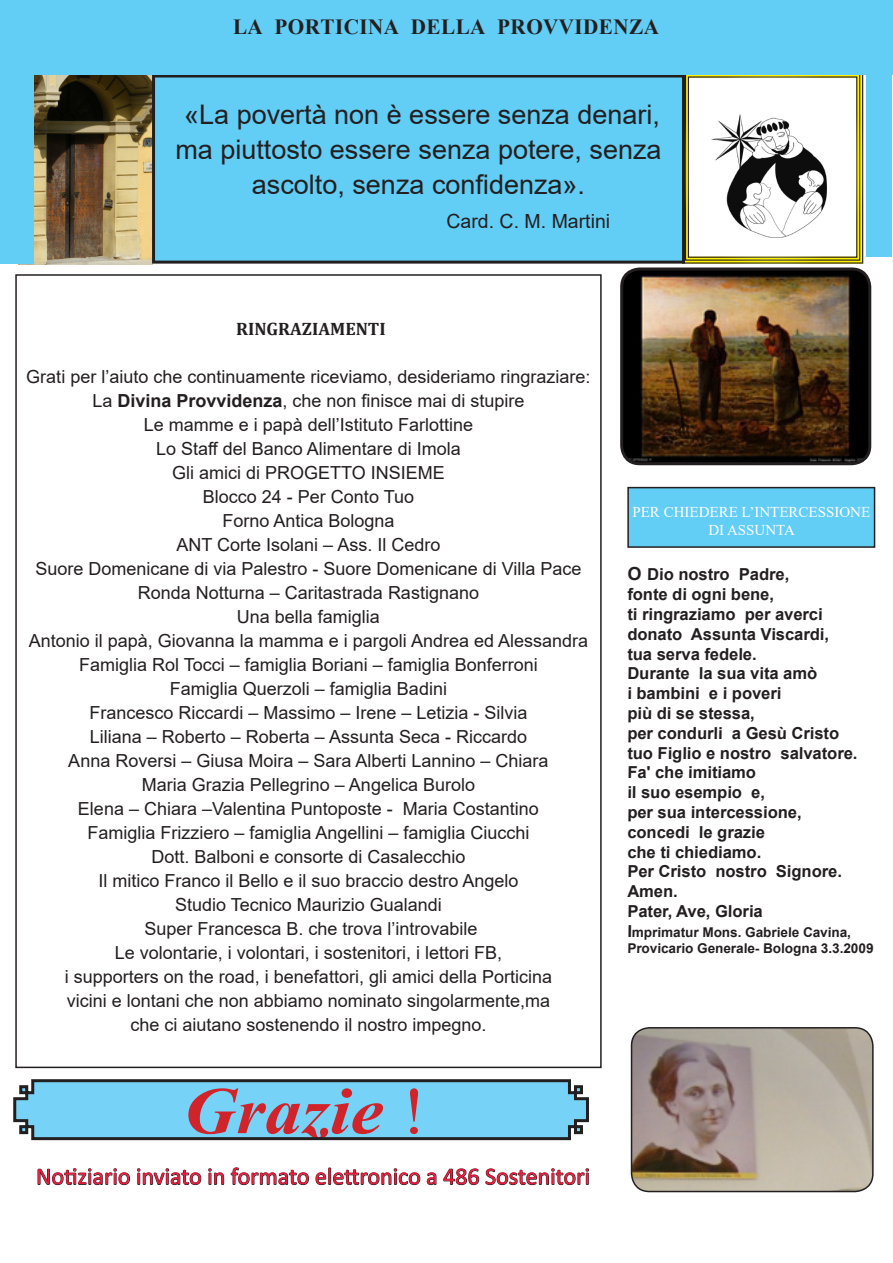
<style>
.page{position:relative;width:893px;height:1263px;background:#fff}
.page>*{position:absolute;margin:0;border:0;box-sizing:border-box;transform-origin:0 0}
.t1{font:italic 700 66.15px "Times New Roman";color:#d1232a;scale:1.11 1}
.Normale{font:27px/34.5px "Arial";color:#231f20;text-align:center}
.Normale-2{font:24px "Calibri";color:#ec1638}
.t2{font:700 21.6px "Times New Roman";letter-spacing:.02em;color:#231f20}
.Normale-3{font:19.5px "Arial";color:#231f20}
.Normale-4{font:18px "Arial";color:#231f20}
.t3{font:700 18px "Cambria";color:#231f20}
.t4{font:700 16.5px/19.8px "Arial";color:#231f20}
.t5{font:15px "Times New Roman";color:#fff}
.t6{font:700 13.5px/16.2px "Arial";color:#231f20}
.s1{font-weight:700}
.s2{font-weight:400;font-style:normal}
.s3{font-size:18px}
.s4{font-size:16.5px}
</style>
<div class="page">
<div style="left:628px;top:488px;width:246px;height:59px;background:#62cdf5"></div>
<div style="left:627px;top:487px;width:248px;height:61px;border:2px solid #231f20"></div>
<img style="left:631px;top:1028px;width:242px;height:163px">
<div style="left:631px;top:1027px;width:243px;height:165px;border:2px solid #231f20;border-radius:18px"></div>
<img style="left:624px;top:271px;width:246px;height:193px">
<div style="left:620px;top:267px;width:251px;height:198px;border:3px solid #231f20;border-radius:18px"></div>
<svg style="left:685px;top:75px;width:179px;height:189px"></svg>
<div style="left:688px;top:76px;width:169px;height:182px;border:1px solid #fff"></div>
<img style="left:34px;top:75px;width:118px;height:189px">
<div style="left:154px;top:76px;width:529px;height:186px;background:#62cdf5"></div>
<div style="left:152px;top:75px;width:533px;height:189px;border:3px solid #231f20"></div>
<div style="left:0;top:0;width:892px;height:75px;background:#62cdf5"></div>
<div style="left:866px;top:65px;width:26px;height:192px;background:#62cdf5"></div>
<div style="left:0;top:44px;width:34px;height:220px;background:#62cdf5"></div>
<svg style="left:13px;top:1079px;width:576px;height:62px;background:#73c0df"></svg>
<svg style="left:37px;top:1168px;width:93px;height:17px"></svg>
<svg style="left:137px;top:1168px;width:65px;height:18px"></svg>
<svg style="left:208px;top:1168px;width:16px;height:17px"></svg>
<svg style="left:230px;top:1167px;width:79px;height:18px"></svg>
<svg style="left:315px;top:1167px;width:122px;height:18px"></svg>
<svg style="left:443px;top:1168px;width:146px;height:17px"></svg>
<p class="t2" style="left:233px;top:12px;width:427px">LA PORTICINA DELLA PROVVIDENZA</p>
<p class="Normale" style="left:175px;top:98px;width:488px">«La povertà non è essere senza denari, ma piuttosto essere senza potere, senza ascolto, senza confidenza».</p>
<p class="Normale-3" style="left:447px;top:208px;width:165px">Card. C. M. Martini</p>
<p class="t3" style="left:236px;top:316px;width:151px">RINGRAZIAMENTI</p>
<p class="Normale-4" style="left:26px;top:365px;width:566px">Grati per l’aiuto che continuamente riceviamo, desideriamo ringraziare:</p>
<p class="Normale-4" style="left:92px;top:389px;width:434px">La <span class="s1">Divina Provvidenza</span>, che non finisce mai di stupire</p>
<p class="Normale-4" style="left:144px;top:413px;width:331px">Le mamme e i papà dell’Istituto Farlottine</p>
<p class="Normale-4" style="left:156px;top:437px;width:306px">Lo Staff del Banco Alimentare di Imola</p>
<p class="Normale-4" style="left:172px;top:461px;width:274px">Gli amici di PROGETTO INSIEME</p>
<p class="Normale-4" style="left:203px;top:485px;width:213px">Blocco 24 - Per Conto Tuo</p>
<p class="Normale-4" style="left:222px;top:509px;width:174px">Forno Antica Bologna</p>
<p class="Normale-4" style="left:177px;top:533px;width:265px">ANT Corte Isolani – Ass. Il Cedro</p>
<p class="Normale-4" style="left:35px;top:557px;width:547px">Suore Domenicane di via Palestro - Suore Domenicane di Villa Pace</p>
<p class="Normale-4" style="left:138px;top:581px;width:343px">Ronda Notturna – Caritastrada Rastignano</p>
<p class="Normale-4" style="left:237px;top:605px;width:145px">Una bella famiglia</p>
<p class="Normale-4" style="left:29px;top:629px;width:561px">Antonio il papà, Giovanna la mamma e i pargoli Andrea ed Alessandra</p>
<p class="Normale-4" style="left:79px;top:653px;width:460px">Famiglia Rol Tocci – famiglia Boriani – famiglia Bonferroni</p>
<p class="Normale-4" style="left:170px;top:677px;width:279px">Famiglia Querzoli – famiglia Badini</p>
<p class="Normale-4" style="left:89px;top:701px;width:440px">Francesco Riccardi – Massimo – Irene – Letizia - Silvia</p>
<p class="Normale-4" style="left:90px;top:725px;width:439px">Liliana – Roberto – Roberta – Assunta Seca - Riccardo</p>
<p class="Normale-4" style="left:68px;top:749px;width:482px">Anna Roversi – Giusa Moira – Sara Alberti Lannino – Chiara</p>
<p class="Normale-4" style="left:142px;top:773px;width:335px">Maria Grazia Pellegrino – Angelica Burolo</p>
<p class="Normale-4" style="left:78px;top:797px;width:462px">Elena – Chiara –Valentina Puntoposte - Maria Costantino</p>
<p class="Normale-4" style="left:87px;top:821px;width:444px">Famiglia Frizziero – famiglia Angellini – famiglia Ciucchi</p>
<p class="Normale-4" style="left:151px;top:845px;width:316px">Dott. Balboni e consorte di Casalecchio</p>
<p class="Normale-4" style="left:98px;top:869px;width:422px">Il mitico Franco il Bello e il suo braccio destro Angelo</p>
<p class="Normale-4" style="left:175px;top:893px;width:268px">Studio Tecnico Maurizio Gualandi</p>
<p class="Normale-4" style="left:144px;top:917px;width:335px">Super Francesca B. che trova l’introvabile</p>
<p class="Normale-4" style="left:115px;top:941px;width:389px">Le volontarie, i volontari, i sostenitori, i lettori FB,</p>
<p class="Normale-4" style="left:65px;top:965px;width:489px">i supporters on the road, i benefattori, gli amici della Porticina</p>
<p class="Normale-4" style="left:67px;top:989px;width:485px">vicini e lontani che non abbiamo nominato singolarmente,ma</p>
<p class="Normale-4" style="left:130px;top:1013px;width:358px">che ci aiutano sostenendo il nostro impegno.</p>
<p class="t1" style="left:183px;top:1065px;width:220px">Grazie <span class="s2">!</span></p>
<p class="Normale-2" style="left:36px;top:1160px;width:555px">Notiziario inviato in formato elettronico a 486 Sostenitori</p>
<p class="t5" style="left:632px;top:501px;width:239px">PER CHIEDERE L’INTERCESSIONE</p>
<p class="t5" style="left:708px;top:519px;width:88px">DI ASSUNTA</p>
<p class="t4" style="left:627px;top:565px;width:164px"><span class="s3">O</span> Dio nostro Padre,</p>
<p class="t4" style="left:627px;top:585px;width:149px">fonte di ogni bene,</p>
<p class="t4" style="left:627px;top:604px;width:204px">ti ringraziamo per averci donato Assunta Viscardi,</p>
<p class="t4" style="left:627px;top:644px;width:131px">tua serva fedele.</p>
<p class="t4" style="left:627px;top:664px;width:192px">Durante la sua vita amò</p>
<p class="t4" style="left:627px;top:684px;width:156px">i bambini e i poveri</p>
<p class="t4" style="left:627px;top:703px;width:129px">più di se stessa,</p>
<p class="t4" style="left:627px;top:723px;width:214px">per condurli a Gesù Cristo</p>
<p class="t4" style="left:627px;top:743px;width:232px">tuo Figlio e nostro salvatore.<br>Fa' che imitiamo</p>
<p class="t4" style="left:627px;top:783px;width:139px">il suo esempio e,</p>
<p class="t4" style="left:627px;top:802px;width:176px">per sua intercessione,</p>
<p class="t4" style="left:627px;top:822px;width:139px">concedi le grazie</p>
<p class="t4" style="left:627px;top:842px;width:136px">che ti chiediamo.</p>
<p class="t4" style="left:627px;top:862px;width:216px">Per Cristo nostro Signore.<br>Amen.</p>
<p class="t4" style="left:627px;top:901px;width:137px">Pater, Ave, Gloria</p>
<p class="t6" style="left:627px;top:924px;width:248px"><span class="s4">I</span>mprimatur Mons. Gabriele Cavina,<br>Provicario Generale- Bologna 3.3.2009</p>
</div>
